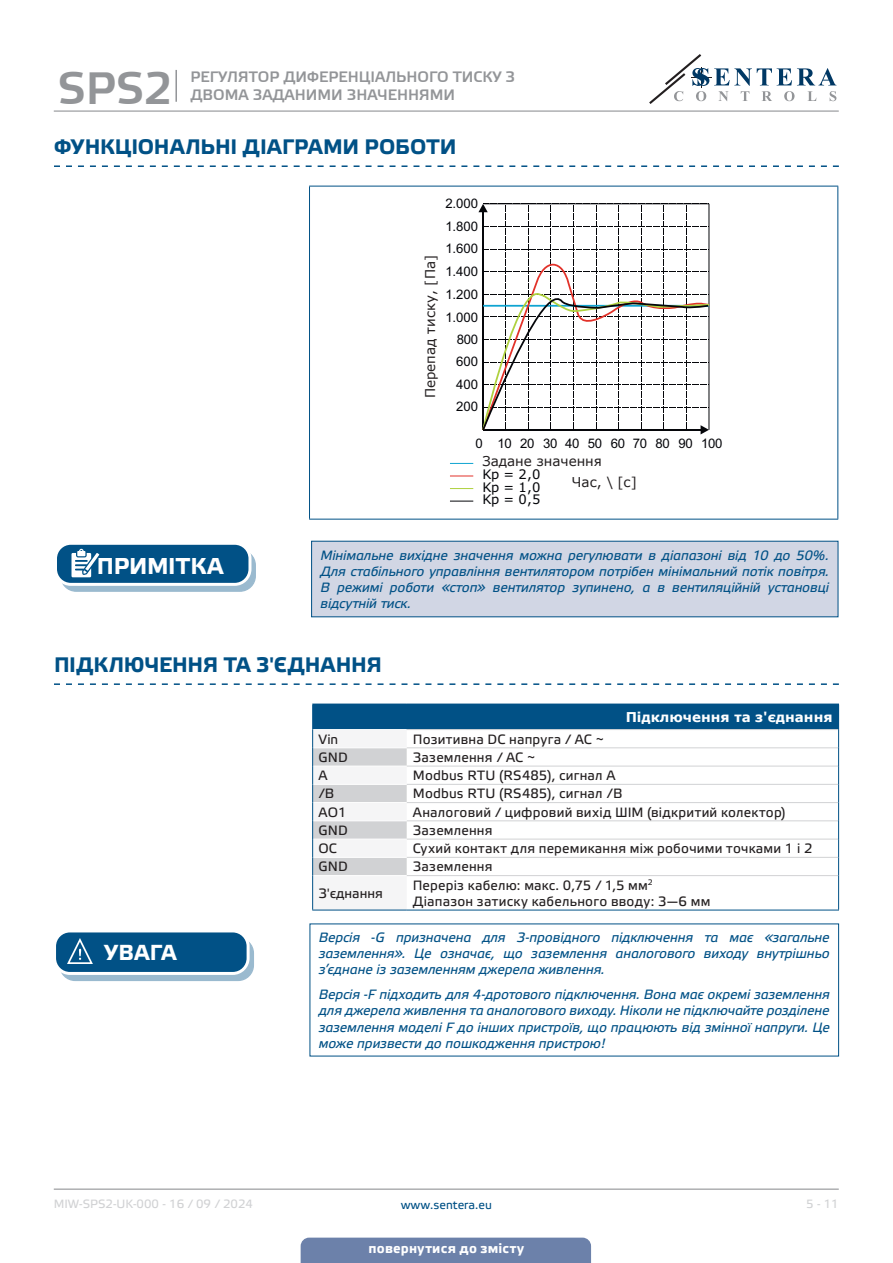
<style>
.page{position:relative;width:893px;height:1263px;background:#fff}
.page>*{position:absolute;margin:0;border:0;box-sizing:border-box;transform-origin:0 0}
.t1{font:45px "Etelka Medium Pro";color:#939598}
.t2{font:700 22.95px "Etelka Text Pro";letter-spacing:-.005em;color:#fff}
.t3{font:700 21.75px "Etelka Text Pro";letter-spacing:.015em;color:#fff}
.t4{font:700 21px "Etelka Text Pro";color:#015186}
.t5{font:15px/18px "Etelka Medium Pro";color:#939598}
.attention{font:italic 13.5px/16.2px "Etelka Text Pro";letter-spacing:-.005em;color:#015186;text-align:justify}
.table_text{font:13.5px "Etelka Text Pro";letter-spacing:.015em;color:#231f20}
.t6{font:13.5px "Verdana";color:#231f20}
.Body_text{font:13.5px "Etelka Text Pro";color:#231f20}
.head-table{font:700 13.5px "Verdana";color:#fff}
.t7{font:700 13.5px "Etelka Text Pro";letter-spacing:.015em;color:#fff}
.t8{font:13.2px "Arial";color:#05060a}
.t9{font:13.2px "Arial";letter-spacing:-.02em;color:#05060a}
.t10{font:13.2px/12.8px "Verdana";color:#05060a;text-align:justify}
.t11{font:12px "Etelka Text Pro";color:#d1d2d4}
.t12{font:12px "Etelka Text Pro";color:#015186}
</style>
<div class="page">
<hr style="left:54px;top:111px;width:785px;height:1px;background:#939598">
<hr style="left:54px;top:1188px;width:785px;height:2px;background:#939598">
<svg style="left:649px;top:54px;width:187px;height:50px"></svg>
<div style="left:301px;top:1237px;width:290px;height:26px;background:#6c81aa"></div>
<hr style="left:175px;top:70px;width:2px;height:32px;background:#939598">
<svg style="left:54px;top:165px;width:785px;height:2px"></svg>
<svg style="left:54px;top:683px;width:785px;height:2px"></svg>
<hr style="left:309px;top:186px;width:529px;height:1px;background:#015186">
<hr style="left:309px;top:186px;width:1px;height:333px;background:#015186">
<hr style="left:837px;top:186px;width:1px;height:333px;background:#015186">
<hr style="left:309px;top:519px;width:529px;height:1px;background:#015186">
<svg style="left:450px;top:463px;width:23px;height:1px"></svg>
<svg style="left:450px;top:475px;width:23px;height:1px"></svg>
<svg style="left:450px;top:488px;width:23px;height:1px"></svg>
<svg style="left:450px;top:501px;width:23px;height:1px"></svg>
<svg style="left:478px;top:204px;width:232px;height:230px"></svg>
<hr style="left:484px;top:203px;width:225px;height:1px;background:#05060a">
<div style="left:312px;top:541px;width:526px;height:76px;background:#d1d6e4"></div>
<div style="left:61px;top:550px;width:194px;height:41px;background:#9abacf;border-radius:15px"></div>
<div style="left:60px;top:549px;width:196px;height:43px;border:1px solid #015186;border-radius:15px"></div>
<div style="left:56px;top:543px;width:194px;height:41px;background:#015186;border-radius:15px"></div>
<div style="left:54px;top:542px;width:197px;height:44px;border:3px solid #fff;border-radius:15px"></div>
<svg style="left:71px;top:549px;width:34px;height:36px"></svg>
<div style="left:313px;top:704px;width:526px;height:25px;background:#015186"></div>
<svg style="left:407px;top:909px;width:431px;height:1px"></svg>
<svg style="left:407px;top:748px;width:431px;height:91px"></svg>
<hr style="left:407px;top:729px;width:431px;height:1px;background:#d1d2d4">
<hr style="left:407px;top:747px;width:431px;height:1px;background:#d1d2d4">
<hr style="left:407px;top:766px;width:431px;height:1px;background:#d1d2d4">
<hr style="left:407px;top:784px;width:431px;height:1px;background:#d1d2d4">
<hr style="left:407px;top:802px;width:431px;height:1px;background:#d1d2d4">
<hr style="left:407px;top:820px;width:431px;height:1px;background:#d1d2d4">
<hr style="left:407px;top:839px;width:431px;height:1px;background:#d1d2d4">
<hr style="left:407px;top:857px;width:431px;height:1px;background:#d1d2d4">
<hr style="left:407px;top:875px;width:431px;height:1px;background:#d1d2d4">
<svg style="left:312px;top:704px;width:95px;height:206px"></svg>
<svg style="left:838px;top:729px;width:1px;height:146px"></svg>
<hr style="left:312px;top:875px;width:1px;height:35px;background:#015186">
<hr style="left:838px;top:875px;width:1px;height:35px;background:#015186">
<hr style="left:312px;top:910px;width:95px;height:1px;background:#015186">
<hr style="left:407px;top:910px;width:432px;height:1px;background:#015186">
<div style="left:60px;top:938px;width:193px;height:42px;background:#9abacf;border-radius:15px"></div>
<div style="left:59px;top:937px;width:195px;height:44px;border:1px solid #015186;border-radius:15px"></div>
<div style="left:55px;top:931px;width:193px;height:42px;background:#015186;border-radius:15px"></div>
<div style="left:53px;top:929px;width:197px;height:46px;border:3px solid #fff;border-radius:15px"></div>
<svg style="left:66px;top:938px;width:37px;height:36px"></svg>
<h1 class="t1" style="left:58px;top:64px;width:116px">SPS2</h1>
<p class="t5" style="left:190px;top:69px;width:326px">РЕГУЛЯТОР ДИФЕРЕНЦІАЛЬНОГО ТИСКУ З<br>ДВОМА ЗАДАНИМИ ЗНАЧЕННЯМИ</p>
<p class="t4" style="left:54px;top:135px;width:404px">ФУНКЦІОНАЛЬНІ ДІАГРАМИ РОБОТИ</p>
<p class="t8" style="left:446px;top:194px;width:34px">2.000</p>
<p class="t8" style="left:446px;top:217px;width:34px">1.800</p>
<p class="t2" style="left:97px;top:553px;width:128px">ПРИМІТКА</p>
<p class="t6" style="left:421px;top:398px;width:145px;rotate:-90deg">Перепад тиску, [Па]</p>
<p class="t8" style="left:446px;top:239px;width:34px">1.600</p>
<p class="t8" style="left:446px;top:262px;width:34px">1.400</p>
<p class="t8" style="left:446px;top:285px;width:34px">1.200</p>
<p class="t8" style="left:446px;top:308px;width:34px">1.000</p>
<p class="t8" style="left:457px;top:330px;width:23px">800</p>
<p class="t8" style="left:456px;top:353px;width:23px">600</p>
<p class="t8" style="left:456px;top:375px;width:23px">400</p>
<p class="t8" style="left:456px;top:397px;width:23px">200</p>
<p class="t9" style="left:475px;top:434px;width:249px">0 10 20 30 40 50 60 70 80 90 100</p>
<p class="t6" style="left:482px;top:452px;width:121px">Задане значення</p>
<p class="t6" style="left:572px;top:473px;width:66px">Час, \ [с]</p>
<p class="t10" style="left:482px;top:468px;width:59px">Kp = 2,0<br>Kp = 1,0<br>Kp = 0,5</p>
<p class="attention" style="left:320px;top:548px;width:510px">Мінімальне вихідне значення можна регулювати в діапазоні від 10 до 50%.<br>Для стабільного управління вентилятором потрібен мінімальний потік повітря.<br>В режимі роботи «стоп» вентилятор зупинено, а в вентиляційній установці відсутній тиск.</p>
<p class="t4" style="left:54px;top:653px;width:329px">ПІДКЛЮЧЕННЯ ТА З'ЄДНАННЯ</p>
<p class="head-table" style="left:626px;top:707px;width:208px">Підключення та з'єднання</p>
<p class="t3" style="left:104px;top:940px;width:74px">УВАГА</p>
<p class="Body_text" style="left:319px;top:732px;width:21px">Vin</p>
<p class="table_text" style="left:413px;top:732px;width:192px">Позитивна DC напруга / AC ~</p>
<p class="Body_text" style="left:319px;top:750px;width:31px">GND</p>
<p class="table_text" style="left:413px;top:750px;width:124px">Заземлення / AC ~</p>
<p class="Body_text" style="left:319px;top:768px;width:11px">A</p>
<p class="table_text" style="left:413px;top:768px;width:204px">Modbus RTU (RS485), сигнал A</p>
<p class="Body_text" style="left:319px;top:786px;width:17px">/B</p>
<p class="table_text" style="left:413px;top:786px;width:211px">Modbus RTU (RS485), сигнал /B</p>
<p class="Body_text" style="left:319px;top:805px;width:29px">AO1</p>
<p class="table_text" style="left:413px;top:805px;width:374px">Аналоговий / цифровий вихід ШІМ (відкритий колектор)</p>
<p class="Body_text" style="left:319px;top:823px;width:31px">GND</p>
<p class="table_text" style="left:413px;top:823px;width:81px">Заземлення</p>
<p class="Body_text" style="left:319px;top:841px;width:20px">OC</p>
<p class="table_text" style="left:413px;top:841px;width:401px">Сухий контакт для перемикання між робочими точками 1 і 2</p>
<p class="Body_text" style="left:319px;top:859px;width:31px">GND</p>
<p class="table_text" style="left:413px;top:859px;width:81px">Заземлення</p>
<p class="Body_text" style="left:319px;top:886px;width:66px">З'єднання</p>
<p class="table_text" style="left:413px;top:878px;width:242px">Переріз кабелю: макс. 0,75 / 1,5 мм<sup>2</sup></p>
<p class="table_text" style="left:413px;top:894px;width:299px">Діапазон затиску кабельного вводу: 3—6 мм</p>
<p class="attention" style="left:319px;top:930px;width:512px">Версія -G призначена для 3-провідного підключення та має «загальне заземлення». Це означає, що заземлення аналогового виходу внутрішньо з’єднане із заземленням джерела живлення.</p>
<p class="attention" style="left:319px;top:987px;width:512px">Версія -F підходить для 4-дротового підключення. Вона має окремі заземлення для джерела живлення та аналогового виходу. Ніколи не підключайте розділене заземлення моделі F до інших пристроїв, що працюють від змінної напруги. Це може призвести до пошкодження пристрою!</p>
<p class="t11" style="left:54px;top:1197px;width:201px">MIW-SPS2-UK-000 - 16 / 09 / 2024</p>
<p class="t12" style="left:401px;top:1198px;width:93px">www.sentera.eu</p>
<p class="t11" style="left:806px;top:1197px;width:34px">5 - 11</p>
<p class="t7" style="left:369px;top:1240px;width:157px">повернутися до змісту</p>
</div>
